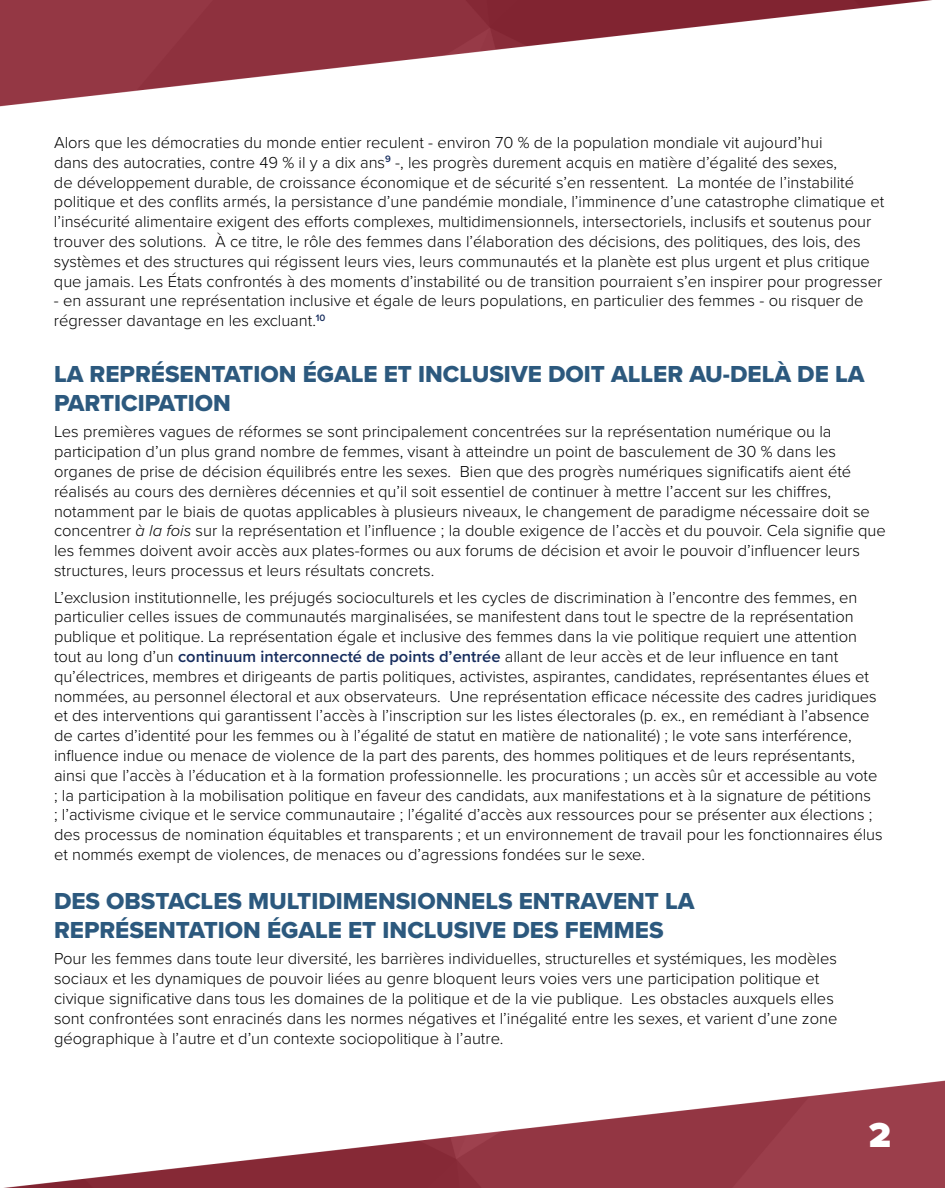
<style>
.page{position:relative;width:945px;height:1188px;background:#fff}
.page>*{position:absolute;margin:0;border:0;box-sizing:border-box;transform-origin:0 0}
.t1{font:900 36px "Proxima Nova";color:#fff}
.t2{font:24px/28.8px "Proxima Nova Extrabld";color:#2c597e}
.t3{font:300 16.5px/19.8px "Proxima Nova";color:#000}
.s1{font-style:italic}
.s2{font-weight:600;color:#162c5d}
</style>
<div class="page">
<img style="left:0;top:0;width:945px;height:1188px">
<p class="t3" style="left:54px;top:132px;width:832px">Alors que les démocraties du monde entier reculent - environ 70 % de la population mondiale vit aujourd’hui<br>dans des autocraties, contre 49 % il y a dix ans<sup>9</sup> -, les progrès durement acquis en matière d’égalité des sexes,<br>de développement durable, de croissance économique et de sécurité s’en ressentent. La montée de l’instabilité politique et des conflits armés, la persistance d’une pandémie mondiale, l’imminence d’une catastrophe climatique et l’insécurité alimentaire exigent des efforts complexes, multidimensionnels, intersectoriels, inclusifs et soutenus pour trouver des solutions. À ce titre, le rôle des femmes dans l’élaboration des décisions, des politiques, des lois, des systèmes et des structures qui régissent leurs vies, leurs communautés et la planète est plus urgent et plus critique que jamais. Les États confrontés à des moments d’instabilité ou de transition pourraient s’en inspirer pour progresser</p>
<p class="t3" style="left:54px;top:290px;width:811px">- en assurant une représentation inclusive et égale de leurs populations, en particulier des femmes - ou risquer de régresser davantage en les excluant.<sup>10</sup></p>
<h2 class="t2" style="left:54px;top:359px;width:812px">LA REPRÉSENTATION ÉGALE ET INCLUSIVE DOIT ALLER AU-DELÀ DE LA<br>PARTICIPATION</h2>
<p class="t3" style="left:54px;top:421px;width:833px">Les premières vagues de réformes se sont principalement concentrées sur la représentation numérique ou la participation d’un plus grand nombre de femmes, visant à atteindre un point de basculement de 30 % dans les organes de prise de décision équilibrés entre les sexes. Bien que des progrès numériques significatifs aient été réalisés au cours des dernières décennies et qu’il soit essentiel de continuer à mettre l’accent sur les chiffres, notamment par le biais de quotas applicables à plusieurs niveaux, le changement de paradigme nécessaire doit se concentrer <span class="s1">à la fois</span> sur la représentation et l’influence ; la double exigence de l’accès et du pouvoir. Cela signifie que les femmes doivent avoir accès aux plates-formes ou aux forums de décision et avoir le pouvoir d’influencer leurs structures, leurs processus et leurs résultats concrets.</p>
<p class="t3" style="left:54px;top:586px;width:830px">L’exclusion institutionnelle, les préjugés socioculturels et les cycles de discrimination à l’encontre des femmes, en particulier celles issues de communautés marginalisées, se manifestent dans tout le spectre de la représentation publique et politique. La représentation égale et inclusive des femmes dans la vie politique requiert une attention tout au long d’un <span class="s2">continuum interconnecté de points d’entrée</span> allant de leur accès et de leur influence en tant qu’électrices, membres et dirigeants de partis politiques, activistes, aspirantes, candidates, représentantes élues et nommées, au personnel électoral et aux observateurs. Une représentation efficace nécessite des cadres juridiques et des interventions qui garantissent l’accès à l’inscription sur les listes électorales (p. ex., en remédiant à l’absence de cartes d’identité pour les femmes ou à l’égalité de statut en matière de nationalité) ; le vote sans interférence, influence indue ou menace de violence de la part des parents, des hommes politiques et de leurs représentants, ainsi que l’accès à l’éducation et à la formation professionnelle. les procurations ; un accès sûr et accessible au vote ; la participation à la mobilisation politique en faveur des candidats, aux manifestations et à la signature de pétitions<br>; l’activisme civique et le service communautaire ; l’égalité d’accès aux ressources pour se présenter aux élections ; des processus de nomination équitables et transparents ; et un environnement de travail pour les fonctionnaires élus et nommés exempt de violences, de menaces ou d’agressions fondées sur le sexe.</p>
<h2 class="t2" style="left:54px;top:886px;width:642px">DES OBSTACLES MULTIDIMENSIONNELS ENTRAVENT LA<br>REPRÉSENTATION ÉGALE ET INCLUSIVE DES FEMMES</h2>
<p class="t3" style="left:54px;top:948px;width:785px">Pour les femmes dans toute leur diversité, les barrières individuelles, structurelles et systémiques, les modèles sociaux et les dynamiques de pouvoir liées au genre bloquent leurs voies vers une participation politique et civique significative dans tous les domaines de la politique et de la vie publique. Les obstacles auxquels elles sont confrontées sont enracinés dans les normes négatives et l’inégalité entre les sexes, et varient d’une zone géographique à l’autre et d’un contexte sociopolitique à l’autre.</p>
<h1 class="t1" style="left:869px;top:1108px;width:24px">2</h1>
</div>
